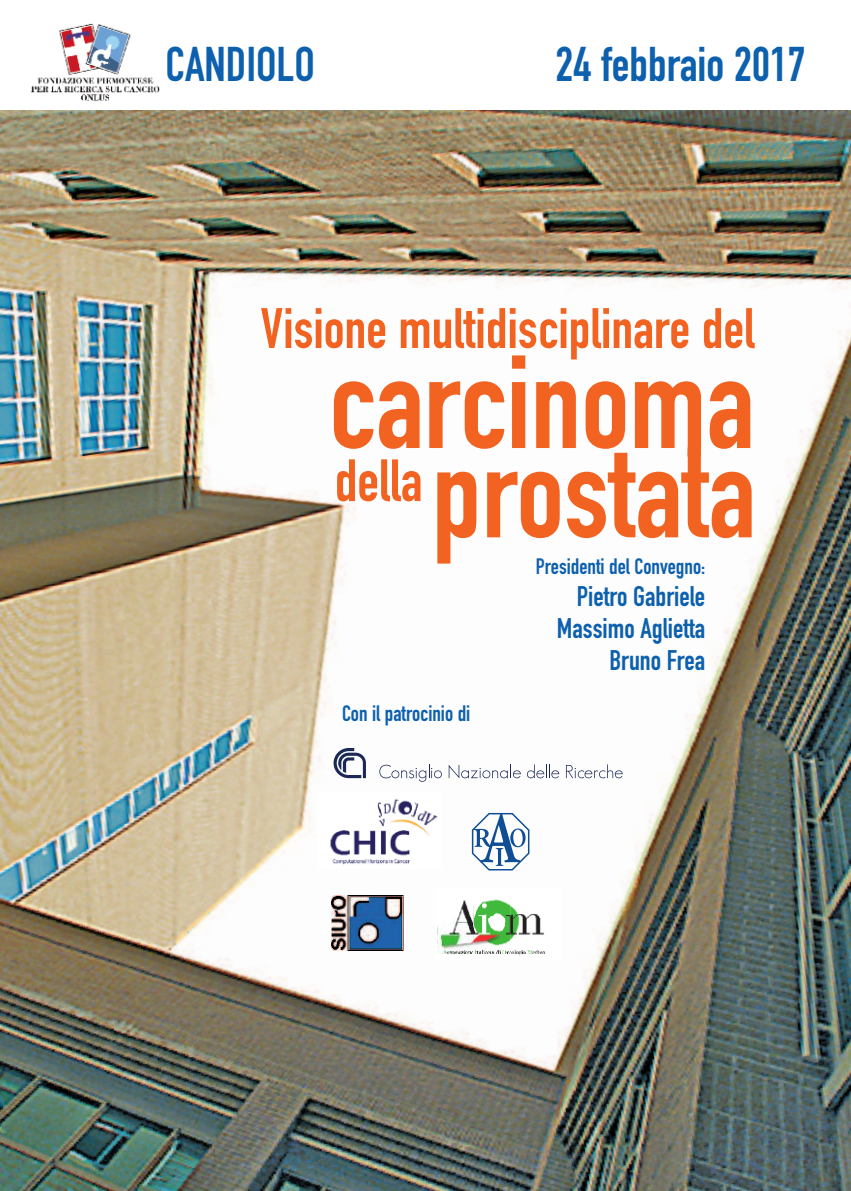
<style>
.page{position:relative;width:851px;height:1191px;background:#fff}
.page>*{position:absolute;margin:0;border:0;box-sizing:border-box;transform-origin:0 0}
.t1{font:130px "DIN Engschrift";color:#f26221}
.t2{font:128px "DIN Engschrift";color:#f26221}
.t3{font:56px "DIN Engschrift";color:#f26221}
.t4{font:48px "DIN Engschrift";color:#0d60ae}
.t5{font:28px/32px "DIN Engschrift";color:#0d60ae;text-align:right}
.t6{font:22px "DIN Engschrift";color:#0d60ae}
</style>
<div class="page">
<img style="left:0;top:111px;width:850px;height:1080px">
<img style="left:31px;top:23px;width:129px;height:78px">
<svg style="left:687px;top:446px;width:13px;height:10px"></svg>
<svg style="left:472px;top:813px;width:57px;height:57px"></svg>
<img style="left:437px;top:888px;width:124px;height:72px">
<img style="left:331px;top:895px;width:72px;height:55px">
<svg style="left:333px;top:748px;width:33px;height:30px"></svg>
<svg style="left:379px;top:764px;width:63px;height:17px"></svg>
<svg style="left:448px;top:764px;width:73px;height:14px"></svg>
<svg style="left:527px;top:764px;width:32px;height:14px"></svg>
<svg style="left:566px;top:764px;width:56px;height:14px"></svg>
<img style="left:317px;top:792px;width:125px;height:76px">
<h3 class="t4" style="left:165px;top:36px;width:151px">CANDIOLO</h3>
<h3 class="t4" style="left:555px;top:36px;width:251px">24 febbraio 2017</h3>
<h3 class="t3" style="left:260px;top:295px;width:495px">Visione multidisciplinare del</h3>
<h1 class="t1" style="left:327px;top:326px;width:428px">carcinoma</h1>
<h2 class="t2" style="left:334px;top:417px;width:422px"><sup>della</sup> prostata</h2>
<p class="t6" style="left:535px;top:553px;width:171px">Presidenti del Convegno:</p>
<p class="t5" style="left:557px;top:580px;width:150px">Pietro Gabriele<br>Massimo Aglietta<br>Bruno Frea</p>
<p class="t6" style="left:342px;top:700px;width:130px">Con il patrocinio di</p>
</div>
